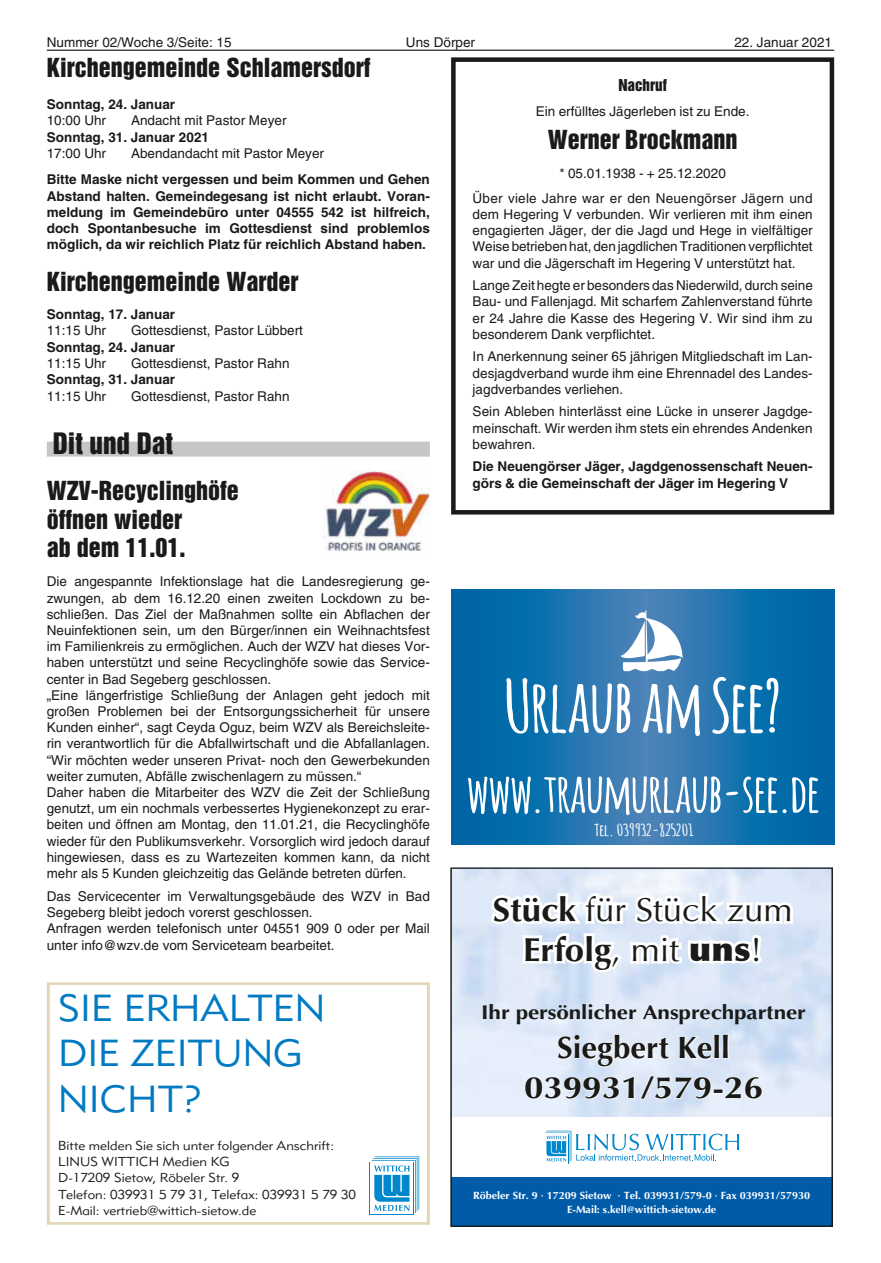
<style>
.page{position:relative;width:881px;height:1263px;background:#fff}
.page>*{position:absolute;margin:0;border:0;box-sizing:border-box;transform-origin:0 0}
.t1{font:700 72.15px "Amatic";color:#fff;scale:1.06 1}
.t2{font:700 53.1px "Amatic";color:#fff;scale:1.04 1}
.t3{font:37.35px/45.6px "Metro Lite LT Two";color:#007ac3;scale:1.05 1}
.t4{font:33.15px/39.9px "Optima LT";color:#1a1a18;text-align:center;scale:1.05 1}
.t5{font:700 30.9px/39.8px "Optima LT";color:#1a1a18;text-align:center}
.t6{font:27px "Helvetica Inserat LT";color:#1a1a18}
.t7{font:24px/28.8px "Helvetica Inserat LT";color:#1a1a18}
.t8{font:700 19.95px "Optima LT";letter-spacing:-.005em;color:#1a1a18;scale:1.13 1}
.t9{font:700 16.2px "Amatic";color:#fff;scale:1.36 1}
.t10{font:15px "Helvetica Inserat LT";color:#1a1a18}
.t11{font:13.5px/16.2px "Helvetica LT";color:#1a1a18;text-align:justify}
.t12{font:700 13.5px/16.2px "Helvetica LT";color:#1a1a18}
.t13{font:13.5px/25.2px "Helvetica LT";letter-spacing:.02em;color:#1a1a18;text-align:center}
.t14{font:12.9px/16.2px "Metro Lite LT Two";color:#1a1a18;scale:1.05 1}
.t15{font:700 10.5px/14.4px "Optima LT";letter-spacing:-.005em;color:#fff;text-align:center;scale:1.04 1}
.s1{font-weight:700}
.s2{font-weight:900}
</style>
<div class="page">
<hr style="left:47px;top:50px;width:786px;height:1px;background:#1a1a18">
<div style="left:451px;top:57px;width:382px;height:457px;border:4px solid #1a1a18"></div>
<div style="left:47px;top:442px;width:382px;height:15px;background:#c5c6c6"></div>
<img style="left:323px;top:470px;width:106px;height:81px">
<div style="left:451px;top:1177px;width:381px;height:50px;background:#005ca9"></div>
<svg style="left:487px;top:889px;width:309px;height:86px"></svg>
<div style="left:751px;top:935px;width:9px;height:23px;border:5px solid #fff;border-radius:2px"></div>
<div style="left:751px;top:954px;width:9px;height:10px;border:5px solid #fff;border-radius:50%"></div>
<svg style="left:556px;top:1033px;width:113px;height:35px"></svg>
<svg style="left:678px;top:1033px;width:51px;height:27px"></svg>
<svg style="left:524px;top:1075px;width:187px;height:25px"></svg>
<div style="left:713px;top:1089px;width:10px;height:5px;border:1px solid #fff"></div>
<svg style="left:723px;top:1076px;width:40px;height:24px"></svg>
<svg style="left:545px;top:1131px;width:194px;height:31px"></svg>
<div style="left:450px;top:867px;width:382px;height:360px;border:1px solid #1a1a18"></div>
<div style="left:47px;top:982px;width:382px;height:243px;border:3px solid #e2d6b4"></div>
<svg style="left:371px;top:1156px;width:48px;height:57px"></svg>
<svg style="left:451px;top:590px;width:382px;height:255px;background:#1871ad"></svg>
<svg style="left:620px;top:610px;width:63px;height:61px"></svg>
<p class="t11" style="left:47px;top:34px;width:186px">Nummer 02/Woche 3/Seite: 15</p>
<p class="t11" style="left:406px;top:34px;width:71px">Uns Dörper</p>
<p class="t11" style="left:734px;top:34px;width:99px">22. Januar 2021</p>
<p class="t10" style="left:618px;top:76px;width:50px">Nachruf</p>
<p class="t11" style="left:535px;top:103px;width:215px">Ein erfülltes Jägerleben ist zu Ende.</p>
<h3 class="t7" style="left:547px;top:125px;width:191px">Werner Brockmann</h3>
<p class="t13" style="left:472px;top:160px;width:341px">* 05.01.1938 - + 25.12.2020<br>Über viele Jahre war er den Neuengörser Jägern und</p>
<p class="t11" style="left:472px;top:206px;width:341px">dem Hegering V verbunden. Wir verlieren mit ihm einen engagierten Jäger, der die Jagd und Hege in vielfältiger Weise betrieben hat, den jagdlichen Traditionen verpflichtet war und die Jägerschaft im Hegering V unterstützt hat.</p>
<p class="t11" style="left:472px;top:277px;width:341px">Lange Zeit hegte er besonders das Niederwild, durch seine Bau- und Fallenjagd. Mit scharfem Zahlenverstand führte er 24 Jahre die Kasse des Hegering V. Wir sind ihm zu besonderem Dank verpflichtet.</p>
<p class="t11" style="left:472px;top:348px;width:341px">In Anerkennung seiner 65 jährigen Mitgliedschaft im Lan&shy;desjagdverband wurde ihm eine Ehrennadel des Landes&shy;jagdverbandes verliehen.</p>
<p class="t11" style="left:472px;top:403px;width:341px">Sein Ableben hinterlässt eine Lücke in unserer Jagdge&shy;meinschaft. Wir werden ihm stets ein ehrendes Andenken bewahren.</p>
<p class="t12" style="left:472px;top:458px;width:341px">Die Neuengörser Jäger, Jagdgenossenschaft Neuen&shy;görs &amp; die Gemeinschaft der Jäger im Hegering V</p>
<h3 class="t7" style="left:47px;top:53px;width:325px">Kirchengemeinde Schlamersdorf</h3>
<p class="t12" style="left:47px;top:96px;width:130px">Sonntag, 24. Januar</p>
<p class="t11" style="left:47px;top:112px;width:61px">10:00 Uhr</p>
<p class="t11" style="left:131px;top:112px;width:157px">Andacht mit Pastor Meyer</p>
<p class="t12" style="left:47px;top:129px;width:164px">Sonntag, 31. Januar 2021</p>
<p class="t11" style="left:47px;top:145px;width:61px">17:00 Uhr</p>
<p class="t11" style="left:131px;top:145px;width:194px">Abendandacht mit Pastor Meyer</p>
<p class="t12" style="left:47px;top:171px;width:384px;text-align:justify">Bitte Maske nicht vergessen und beim Kommen und Gehen Abstand halten. Gemeindegesang ist nicht erlaubt. Voran&shy;meldung im Gemeindebüro unter 04555 542 ist hilfreich, doch Spontanbesuche im Gottesdienst sind problemlos möglich, da wir reichlich Platz für reichlich Abstand haben.</p>
<h3 class="t7" style="left:47px;top:267px;width:253px">Kirchengemeinde Warder</h3>
<p class="t12" style="left:47px;top:306px;width:130px">Sonntag, 17. Januar</p>
<p class="t11" style="left:47px;top:322px;width:61px">11:15 Uhr</p>
<p class="t11" style="left:131px;top:322px;width:173px">Gottesdienst, Pastor Lübbert</p>
<p class="t12" style="left:47px;top:339px;width:130px">Sonntag, 24. Januar</p>
<p class="t11" style="left:47px;top:355px;width:61px">11:15 Uhr</p>
<p class="t11" style="left:131px;top:355px;width:160px">Gottesdienst, Pastor Rahn</p>
<p class="t12" style="left:47px;top:371px;width:130px">Sonntag, 31. Januar</p>
<p class="t11" style="left:47px;top:388px;width:61px">11:15 Uhr</p>
<p class="t11" style="left:131px;top:388px;width:160px">Gottesdienst, Pastor Rahn</p>
<h3 class="t6" style="left:53px;top:428px;width:122px">Dit und Dat</h3>
<h3 class="t7" style="left:47px;top:476px;width:193px">WZV-Recyclinghöfe öffnen wieder<br>ab dem 11.01.</h3>
<p class="t11" style="left:47px;top:573px;width:384px;text-align:left">Die angespannte Infektionslage hat die Landesregierung ge&shy;zwungen, ab dem 16.12.20 einen zweiten Lockdown zu be&shy;schließen. Das Ziel der Maßnahmen sollte ein Abflachen der Neuinfektionen sein, um den Bürger/innen ein Weihnachtsfest im Familienkreis zu ermöglichen. Auch der WZV hat dieses Vor&shy;haben unterstützt und seine Recyclinghöfe sowie das Service&shy;center in Bad Segeberg geschlossen.<br>„Eine längerfristige Schließung der Anlagen geht jedoch mit großen Problemen bei der Entsorgungssicherheit für unsere Kunden einher“, sagt Ceyda Oguz, beim WZV als Bereichsleite&shy;rin verantwortlich für die Abfallwirtschaft und die Abfallanlagen. “Wir möchten weder unseren Privat- noch den Gewerbekunden weiter zumuten, Abfälle zwischenlagern zu müssen.“<br>Daher haben die Mitarbeiter des WZV die Zeit der Schließung genutzt, um ein nochmals verbessertes Hygienekonzept zu erar&shy;beiten und öffnen am Montag, den 11.01.21, die Recyclinghöfe wieder für den Publikumsverkehr. Vorsorglich wird jedoch darauf hingewiesen, dass es zu Wartezeiten kommen kann, da nicht mehr als 5 Kunden gleichzeitig das Gelände betreten dürfen.</p>
<p class="t11" style="left:47px;top:888px;width:384px;text-align:left">Das Servicecenter im Verwaltungsgebäude des WZV in Bad Segeberg bleibt jedoch vorerst geschlossen.<br>Anfragen werden telefonisch unter 04551 909 0 oder per Mail unter info@wzv.de vom Serviceteam bearbeitet.</p>
<h1 class="t1" style="left:504px;top:654px;width:262px">Urlaub am See?</h1>
<h2 class="t2" style="left:467px;top:755px;width:340px">www.traumurlaub-see.de</h2>
<p class="t9" style="left:594px;top:818px;width:74px">Tel. 039932-825201</p>
<h3 class="t4" style="left:492px;top:890px;width:287px"><span class="s1">Stück</span> für Stück zum<br><span class="s1">Erfolg</span>, mit <span class="s2">uns</span>!</h3>
<h3 class="t8" style="left:481px;top:1000px;width:288px">Ihr persönlicher Ansprechpartner</h3>
<h3 class="t5" style="left:524px;top:1028px;width:240px">Siegbert Kell<br>039931/579-26</h3>
<h3 class="t3" style="left:58px;top:984px;width:255px">SIE ERHALTEN<br>DIE ZEITUNG<br>NICHT?</h3>
<p class="t14" style="left:58px;top:1137px;width:285px">Bitte melden Sie sich unter folgender Anschrift:<br>LINUS WITTICH Medien KG<br>D-17209 Sietow, Röbeler Str. 9<br>Telefon: 039931 5 79 31, Telefax: 039931 5 79 30<br>E-Mail: vertrieb@wittich-sietow.de</p>
<p class="t15" style="left:473px;top:1188px;width:325px">Röbeler Str. 9 · 17209 Sietow · Tel. 039931/579-0 · Fax 039931/57930<br>E-Mail: s.kell@wittich-sietow.de</p>
</div>
